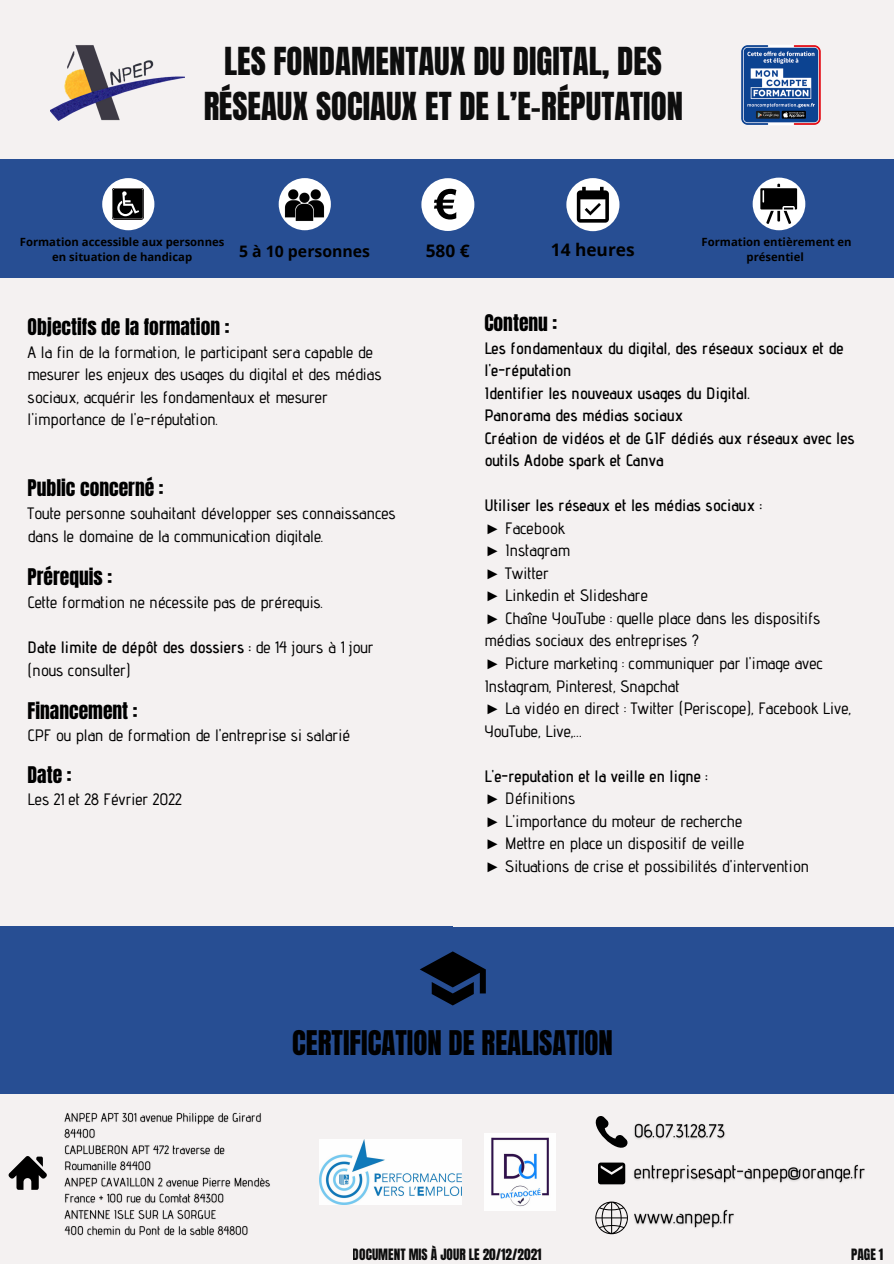
<style>
.page{position:relative;width:894px;height:1264px;background:#fff}
.page>*{position:absolute;margin:0;border:0;box-sizing:border-box;transform-origin:0 0}
.t1{font:32.85px/45px "Anton";color:#000;text-align:center}
.t2{font:28.95px "Anton";color:#000}
.t3{font:19.5px "Anton";color:#000}
.t4{font:700 17.25px "Open Sans";color:#000}
.t5{font:500 16.5px/22.5px "Advent Pro";color:#000}
.t6{font:600 16.5px/22.5px "Advent Pro";color:#000}
.t7{font:700 15.75px "Open Sans";color:#000}
.t8{font:13.35px "Anton";color:#000}
.t9{font:700 11.25px/15.1px "Open Sans";color:#000;text-align:center}
.s1{font-weight:500}
.s2{font-family:"Liberation Serif";font-weight:400}
</style>
<div class="page">
<div style="left:0;top:0;width:893px;height:170px;background:#f4f1f1"></div>
<img style="left:51px;top:45px;width:134px;height:76px">
<div style="left:0;top:278px;width:453px;height:693px;background:#f4f1f1"></div>
<div style="left:0;top:926px;width:893px;height:175px;background:#274e93"></div>
<div style="left:452px;top:272px;width:441px;height:654px;background:#f4f1f1"></div>
<div style="left:0;top:160px;width:893px;height:118px;background:#274e93"></div>
<svg style="left:420px;top:951px;width:65px;height:54px"></svg>
<img style="left:741px;top:45px;width:80px;height:80px">
<div style="left:0;top:1094px;width:893px;height:169px;background:#f4f1f1"></div>
<svg style="left:595px;top:1116px;width:32px;height:32px"></svg>
<svg style="left:598px;top:1162px;width:27px;height:23px"></svg>
<svg style="left:9px;top:1156px;width:38px;height:34px"></svg>
<svg style="left:595px;top:1201px;width:32px;height:34px"></svg>
<img style="left:484px;top:1133px;width:71px;height:77px">
<img style="left:319px;top:1139px;width:142px;height:65px">
<img style="left:634px;top:1123px;width:91px;height:16px">
<img style="left:633px;top:1164px;width:232px;height:19px">
<img style="left:64px;top:1112px;width:206px;height:124px">
<img style="left:634px;top:1209px;width:100px;height:19px">
<div style="left:421px;top:178px;width:53px;height:53px;background:#fff;border-radius:50%"></div>
<svg style="left:434px;top:189px;width:22px;height:30px"></svg>
<div style="left:752px;top:178px;width:53px;height:52px;background:#fff;border-radius:50%"></div>
<svg style="left:760px;top:184px;width:36px;height:40px"></svg>
<div style="left:278px;top:178px;width:53px;height:52px;background:#fff;border-radius:50%"></div>
<img style="left:283px;top:186px;width:42px;height:36px">
<div style="left:102px;top:178px;width:52px;height:52px;background:#fff;border-radius:50%"></div>
<div style="left:112px;top:188px;width:32px;height:31px;border:1px solid #231f20;border-radius:3px"></div>
<div style="left:113px;top:189px;width:30px;height:30px;background:#000;border-radius:2px"></div>
<svg style="left:117px;top:191px;width:22px;height:25px"></svg>
<div style="left:566px;top:178px;width:53px;height:53px;background:#fff;border-radius:50%"></div>
<svg style="left:576px;top:187px;width:32px;height:36px"></svg>
<h1 class="t1" style="left:203px;top:39px;width:481px">LES FONDAMENTAUX DU DIGITAL, DES<br>RÉSEAUX SOCIAUX ET DE L’E-RÉPUTATION</h1>
<p class="t9" style="left:20px;top:234px;width:206px">Formation accessible aux personnes en situation de handicap</p>
<p class="t9" style="left:701px;top:234px;width:152px">Formation entièrement en présentiel</p>
<p class="t7" style="left:239px;top:240px;width:133px">5 à 10 personnes</p>
<p class="t4" style="left:425px;top:238px;width:45px">580 €</p>
<p class="t4" style="left:550px;top:237px;width:85px">14 heures</p>
<p class="t3" style="left:28px;top:313px;width:203px">Objectifs de la formation :</p>
<p class="t5" style="left:28px;top:340px;width:355px">A la fin de la formation, le participant sera capable de mesurer les enjeux des usages du digital et des médias sociaux, acquérir les fondamentaux et mesurer l'importance de l'e-réputation.</p>
<p class="t3" style="left:28px;top:474px;width:137px">Public concerné :</p>
<p class="t5" style="left:28px;top:501px;width:369px">Toute personne souhaitant développer ses connaissances dans le domaine de la communication digitale.</p>
<p class="t3" style="left:28px;top:563px;width:86px">Prérequis :</p>
<p class="t5" style="left:28px;top:590px;width:296px">Cette formation ne nécessite pas de prérequis.</p>
<p class="t6" style="left:28px;top:635px;width:347px">Date limite de dépôt des dossiers : <span class="s1">de 14 jours à 1 jour</span></p>
<p class="t5" style="left:28px;top:658px;width:105px">(nous consulter)</p>
<p class="t3" style="left:28px;top:696px;width:111px">Financement :</p>
<p class="t5" style="left:28px;top:723px;width:324px">CPF ou plan de formation de l'entreprise si salarié</p>
<p class="t3" style="left:28px;top:760px;width:45px">Date :</p>
<p class="t5" style="left:28px;top:787px;width:156px">Les 21 et 28 Février 2022</p>
<p class="t3" style="left:484px;top:309px;width:74px">Contenu :</p>
<p class="t6" style="left:484px;top:336px;width:361px">Les fondamentaux du digital, des réseaux sociaux et de l'e-réputation</p>
<p class="t6" style="left:484px;top:381px;width:267px">Identifier les nouveaux usages du Digital.</p>
<p class="t6" style="left:484px;top:404px;width:200px">Panorama des médias sociaux</p>
<p class="t6" style="left:484px;top:426px;width:372px">Création de vidéos et de GIF dédiés aux réseaux avec les outils Adobe spark et Canva</p>
<p class="t6" style="left:484px;top:494px;width:279px">Utiliser les réseaux et les médias sociaux :</p>
<p class="t5" style="left:484px;top:516px;width:82px"><span class="s2">►</span> Facebook</p>
<p class="t5" style="left:484px;top:539px;width:87px"><span class="s2">►</span> Instagram</p>
<p class="t5" style="left:484px;top:561px;width:66px"><span class="s2">►</span> Twitter</p>
<p class="t5" style="left:484px;top:584px;width:165px"><span class="s2">►</span> Linkedin et Slideshare</p>
<p class="t5" style="left:484px;top:606px;width:337px"><span class="s2">►</span> Chaîne YouTube : quelle place dans les dispositifs médias sociaux des entreprises ?</p>
<p class="t5" style="left:484px;top:651px;width:340px"><span class="s2">►</span> Picture marketing : communiquer par l'image avec<br>Instagram, Pinterest, Snapchat</p>
<p class="t5" style="left:484px;top:696px;width:368px"><span class="s2">►</span> La vidéo en direct : Twitter (Periscope), Facebook Live,<br>YouTube, Live,…</p>
<p class="t6" style="left:484px;top:764px;width:225px">L'e-reputation et la veille en ligne :</p>
<p class="t5" style="left:484px;top:786px;width:92px"><span class="s2">►</span> Définitions</p>
<p class="t5" style="left:484px;top:809px;width:259px"><span class="s2">►</span> L'importance du moteur de recherche</p>
<p class="t5" style="left:484px;top:832px;width:261px"><span class="s2">►</span> Mettre en place un dispositif de veille</p>
<p class="t5" style="left:484px;top:854px;width:326px"><span class="s2">►</span> Situations de crise et possibilités d'intervention</p>
<p class="t2" style="left:292px;top:1021px;width:322px">CERTIFICATION DE REALISATION</p>
<p class="t8" style="left:352px;top:1244px;width:190px">DOCUMENT MIS À JOUR LE 20/12/2021</p>
<p class="t8" style="left:850px;top:1244px;width:34px">PAGE 1</p>
</div>
